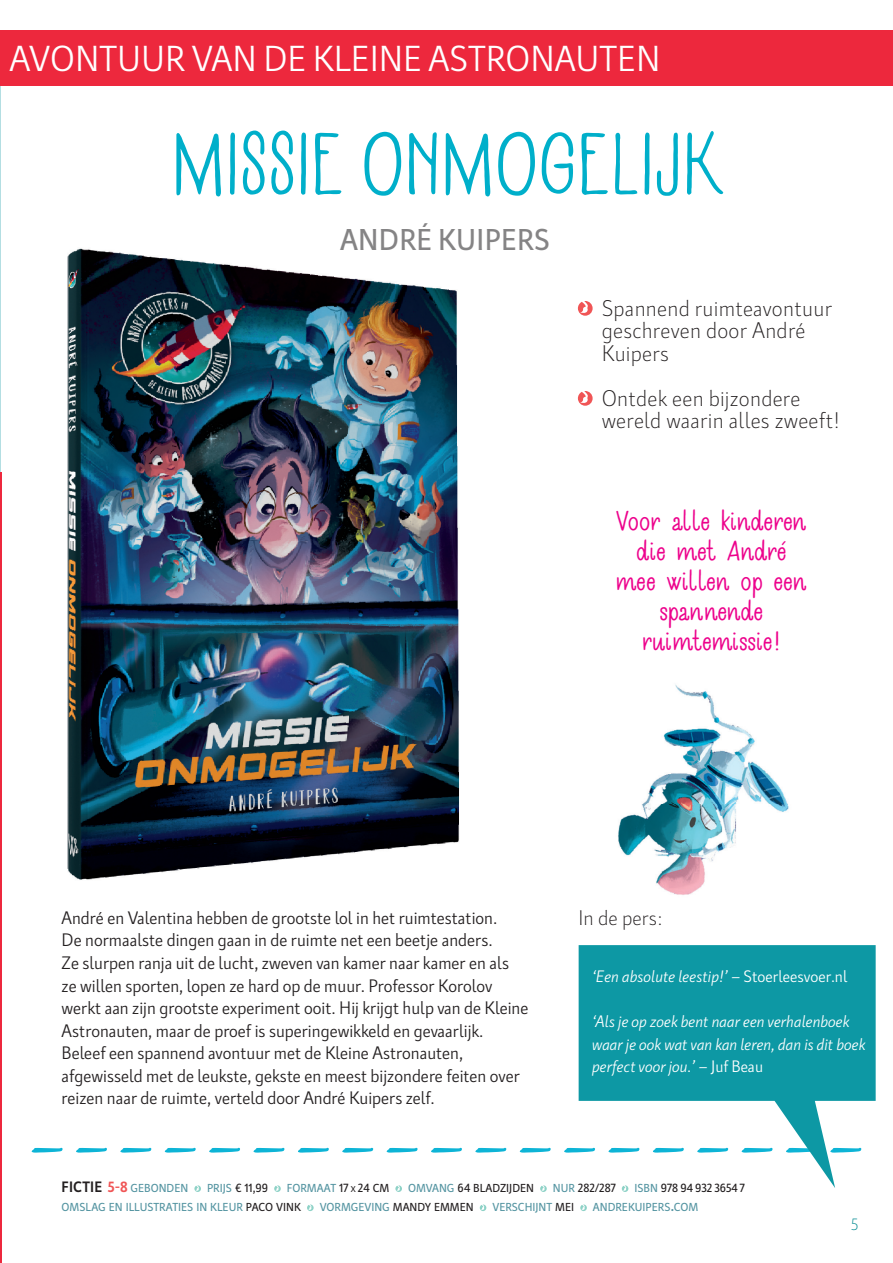
<style>
.page{position:relative;width:893px;height:1263px;background:#fff}
.page>*{position:absolute;margin:0;border:0;box-sizing:border-box;transform-origin:0 0}
.t1{font:112.5px "Les Tulipes Pro Sans";color:#00afca}
.t2{font:36px "Kardinal";color:#fff}
.t3{font:34.5px/30px "Les Tulipes Pro Sans Bold";letter-spacing:-.015em;color:#ed028c;text-align:center}
.t4{font:500 30px "Kardinal";letter-spacing:.01em;color:#858485}
.t5{font:300 22.5px/22.5px "Kardinal";letter-spacing:.01em;color:#231f20}
.t6{font:300 21px "Kardinal";color:#231f20}
.t7{font:18px/22.5px "Kardinal";color:#231f20}
.t8{font:italic 16.5px/22.5px "Kardinal";color:#fff}
.t9{font:300 16.5px "Kardinal";color:#008a91}
.t10{font:500 11.55px/19.2px "Kardinal";color:#5595a2}
.s1{font-style:normal}
.s2{font-weight:700;font-size:15px;color:#231f20}
.s3{font-weight:700;font-size:15px;color:#f05556}
.s4{font-size:12px;color:#231f20}
.s5{font-size:8.4px;color:#231f20}
.s6{color:#231f20}
.s7{font-size:16.5px}
</style>
<div class="page">
<img style="left:1px;top:248px;width:459px;height:643px">
<svg style="left:32px;top:1148px;width:547px;height:4px"></svg>
<svg style="left:578px;top:301px;width:15px;height:15px"></svg>
<svg style="left:578px;top:391px;width:15px;height:15px"></svg>
<svg style="left:194px;top:1185px;width:7px;height:7px"></svg>
<svg style="left:274px;top:1185px;width:7px;height:7px"></svg>
<svg style="left:395px;top:1185px;width:7px;height:7px"></svg>
<svg style="left:540px;top:1185px;width:7px;height:7px"></svg>
<svg style="left:622px;top:1188px;width:6px;height:4px"></svg>
<svg style="left:307px;top:1204px;width:7px;height:7px"></svg>
<svg style="left:480px;top:1204px;width:6px;height:7px"></svg>
<svg style="left:580px;top:1204px;width:7px;height:7px"></svg>
<svg style="left:0;top:86px;width:1px;height:386px"></svg>
<hr style="left:0;top:472px;width:1px;height:791px;background:#ed283d">
<div style="left:0;top:31px;width:893px;height:55px;background:#ed283d"></div>
<img style="left:618px;top:684px;width:171px;height:211px">
<svg style="left:579px;top:945px;width:297px;height:243px;fill:#0d98a4"></svg>
<h2 class="t2" style="left:9px;top:32px;width:652px">AVONTUUR VAN DE KLEINE ASTRONAUTEN</h2>
<h1 class="t1" style="left:172px;top:113px;width:553px">MISSIE ONMOGELIJK</h1>
<h3 class="t4" style="left:340px;top:217px;width:211px">ANDRÉ KUIPERS</h3>
<p class="t5" style="left:602px;top:295px;width:232px">Spannend ruimteavontuur geschreven door André<br>Kuipers</p>
<p class="t5" style="left:602px;top:385px;width:240px">Ontdek een bijzondere wereld waarin alles zweeft!</p>
<h3 class="t3" style="left:616px;top:507px;width:193px">Voor alle kinderen die met André mee willen op een spannende ruimtemissie!</h3>
<p class="t7" style="left:62px;top:905px;width:468px">André en Valentina hebben de grootste lol in het ruimtestation.<br>De normaalste dingen gaan in de ruimte net een beetje anders.<br>Ze slurpen ranja uit de lucht, zweven van kamer naar kamer en als ze willen sporten, lopen ze hard op de muur. Professor Korolov werkt aan zijn grootste experiment ooit. Hij krijgt hulp van de Kleine Astronauten, maar de proef is superingewikkeld en gevaarlijk.<br>Beleef een spannend avontuur met de Kleine Astronauten, afgewisseld met de leukste, gekste en meest bijzondere feiten over reizen naar de ruimte, verteld door André Kuipers zelf.</p>
<p class="t6" style="left:579px;top:902px;width:86px">In de pers:</p>
<p class="t8" style="left:592px;top:964px;width:257px">‘Een absolute leestip!’ <span class="s1">– Stoerleesvoer.nl</span></p>
<p class="t8" style="left:592px;top:1009px;width:275px">‘Als je op zoek bent naar een verhalenboek waar je ook wat van kan leren, dan is dit boek perfect voor jou.’ <span class="s1">– Juf Beau</span></p>
<p class="t10" style="left:62px;top:1178px;width:685px"><span class="s2">FICTIE</span> <span class="s3">5-8</span> GEBONDEN PRIJS <span class="s4">€ 11,99</span> FORMAAT <span class="s4">17</span> <span class="s5">X</span> <span class="s4">24</span> <span class="s6">CM</span> OMVANG <span class="s4">64</span> <span class="s6">BLADZIJDEN</span> NUR <span class="s4">282/287</span> ISBN <span class="s4">978 94 932 3654 7<br></span>OMSLAG EN ILLUSTRATIES IN KLEUR <span class="s6">PACO VINK</span> VORMGEVING <span class="s6">MANDY EMMEN</span> VERSCHIJNT <span class="s6">MEI</span> ANDREKUIPERS<span class="s7">.</span>COM</p>
<p class="t9" style="left:851px;top:1212px;width:9px">5</p>
</div>
